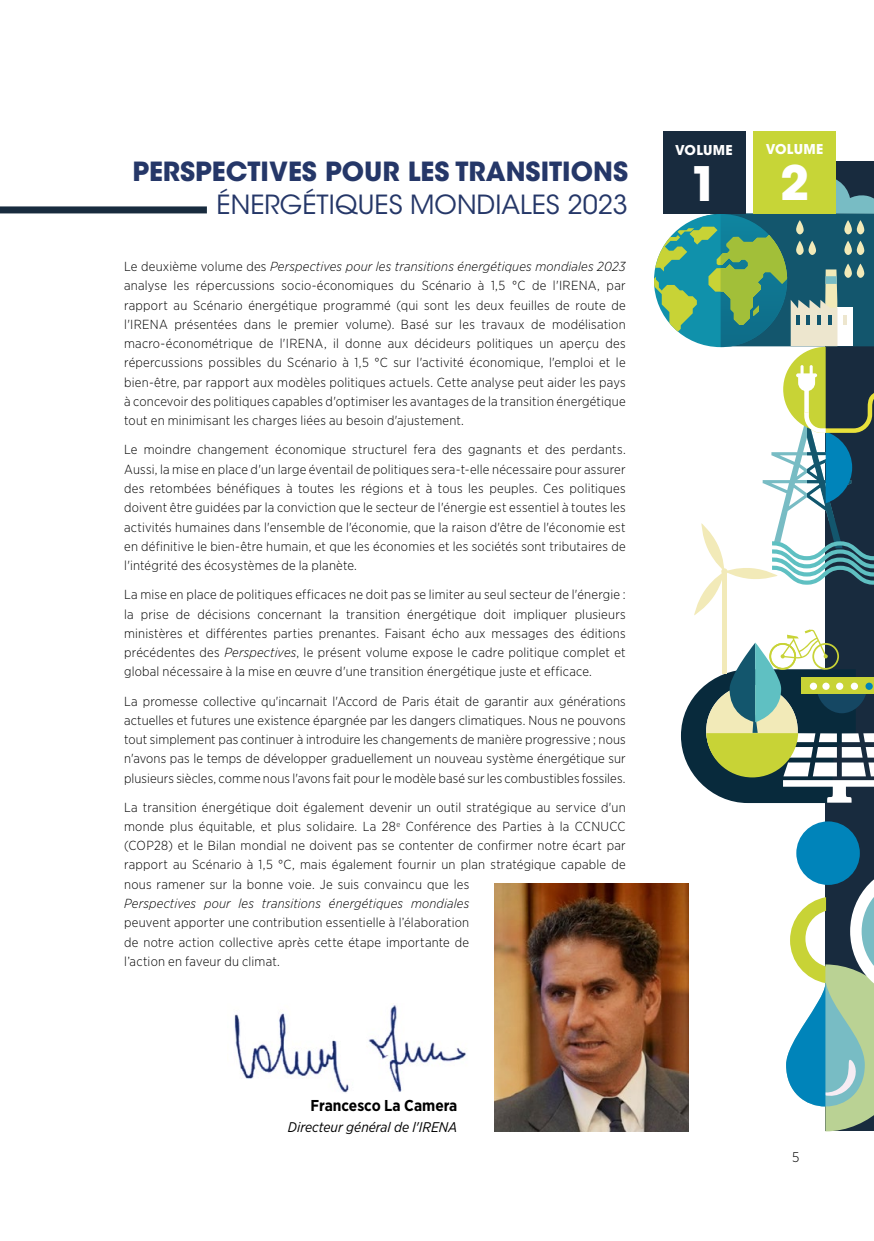
<style>
.page{position:relative;width:874px;height:1241px;background:#fff}
.page>*{position:absolute;margin:0;border:0;box-sizing:border-box;transform-origin:0 0}
.t1{font:700 47.25px "ITC Avant Garde Std";color:#fff}
.t2{font:700 26.25px "ITC Avant Garde Std";color:#253768}
.t3{font:26.25px "ITC Avant Garde Std";color:#253768}
.t4{font:700 15.75px "Gotham Narrow";color:#000}
.t5{font:italic 14px "Gotham Narrow";color:#000}
.t6{font:300 14px "Gotham Narrow";color:#000}
.t7{font:700 13.47px "ITC Avant Garde Std";letter-spacing:.02em;color:#fff}
.t8{font:300 13.12px/19.2px "Gotham Narrow";letter-spacing:.015em;color:#000;text-align:justify}
.t9{font:italic 300 13.12px "Gotham Narrow";letter-spacing:.015em;color:#000}
.s1{font-style:italic}
</style>
<div class="page">
<img style="left:494px;top:883px;width:194px;height:248px">
<div style="left:825px;top:161px;width:48px;height:970px;background:#182b3e"></div>
<hr style="left:722px;top:572px;width:4px;height:101px;background:#f2eab8">
<div style="left:795px;top:821px;width:64px;height:63px;background:#0084ba;border-radius:50%"></div>
<svg style="left:654px;top:175px;width:219px;height:440px"></svg>
<svg style="left:786px;top:864px;width:87px;height:267px"></svg>
<svg style="left:681px;top:629px;width:192px;height:173px"></svg>
<img style="left:234px;top:1005px;width:232px;height:88px">
<div style="left:662px;top:131px;width:82px;height:82px;background:#182b3e"></div>
<div style="left:753px;top:131px;width:82px;height:82px;background:#c7d537"></div>
<div style="left:0;top:206px;width:207px;height:7px;background:#182b3e"></div>
<h2 class="t2" style="left:132px;top:155px;width:497px">PERSPECTIVES POUR LES TRANSITIONS</h2>
<h2 class="t3" style="left:216px;top:188px;width:413px">ÉNERGÉTIQUES MONDIALES 2023</h2>
<p class="t8" style="left:124px;top:256px;width:503px">Le deuxième volume des <span class="s1">Perspectives pour les transitions énergétiques mondiales 2023 </span>analyse les répercussions socio-économiques du Scénario à 1,5 °C de l'IRENA, par rapport au Scénario énergétique programmé (qui sont les deux feuilles de route de l'IRENA présentées dans le premier volume). Basé sur les travaux de modélisation macro-économétrique de l'IRENA, il donne aux décideurs politiques un aperçu des répercussions possibles du Scénario à 1,5 °C sur l'activité économique, l'emploi et le bien-être, par rapport aux modèles politiques actuels. Cette analyse peut aider les pays à concevoir des politiques capables d'optimiser les avantages de la transition énergétique tout en minimisant les charges liées au besoin d'ajustement.</p>
<p class="t8" style="left:124px;top:440px;width:503px">Le moindre changement économique structurel fera des gagnants et des perdants.<br>Aussi, la mise en place d'un large éventail de politiques sera-t-elle nécessaire pour assurer des retombées bénéfiques à toutes les régions et à tous les peuples. Ces politiques doivent être guidées par la conviction que le secteur de l'énergie est essentiel à toutes les activités humaines dans l'ensemble de l'économie, que la raison d'être de l'économie est en définitive le bien-être humain, et que les économies et les sociétés sont tributaires de l'intégrité des écosystèmes de la planète.</p>
<p class="t8" style="left:124px;top:584px;width:503px">La mise en place de politiques efficaces ne doit pas se limiter au seul secteur de l'énergie : la prise de décisions concernant la transition énergétique doit impliquer plusieurs ministères et différentes parties prenantes. Faisant écho aux messages des éditions précédentes des <span class="s1">Perspectives</span>, le présent volume expose le cadre politique complet et global nécessaire à la mise en œuvre d'une transition énergétique juste et efficace.</p>
<p class="t8" style="left:124px;top:690px;width:503px">La promesse collective qu'incarnait l'Accord de Paris était de garantir aux générations actuelles et futures une existence épargnée par les dangers climatiques. Nous ne pouvons tout simplement pas continuer à introduire les changements de manière progressive ; nous n'avons pas le temps de développer graduellement un nouveau système énergétique sur plusieurs siècles, comme nous l'avons fait pour le modèle basé sur les combustibles fossiles.</p>
<p class="t8" style="left:124px;top:797px;width:503px">La transition énergétique doit également devenir un outil stratégique au service d'un monde plus équitable, et plus solidaire. La 28<sup>e</sup> Conférence des Parties à la CCNUCC (COP28) et le Bilan mondial ne doivent pas se contenter de confirmer notre écart par rapport au Scénario à 1,5 °C, mais également fournir un plan stratégique capable de nous ramener sur la bonne voie. Je suis convaincu que les</p>
<p class="t9" style="left:124px;top:895px;width:346px">Perspectives pour les transitions énergétiques mondiales</p>
<p class="t8" style="left:124px;top:912px;width:346px">peuvent apporter une contribution essentielle à l’élaboration de notre action collective après cette étape importante de l’action en faveur du climat.</p>
<p class="t7" style="left:674px;top:141px;width:59px">VOLUME</p>
<h1 class="t1" style="left:689px;top:153px;width:31px">1</h1>
<p class="t7" style="left:765px;top:140px;width:59px">VOLUME</p>
<h1 class="t1" style="left:779px;top:152px;width:31px">2</h1>
<p class="t4" style="left:310px;top:1094px;width:148px">Francesco La Camera</p>
<p class="t5" style="left:288px;top:1117px;width:171px">Directeur général de l'IRENA</p>
<p class="t6" style="left:791px;top:1147px;width:9px">5</p>
</div>
